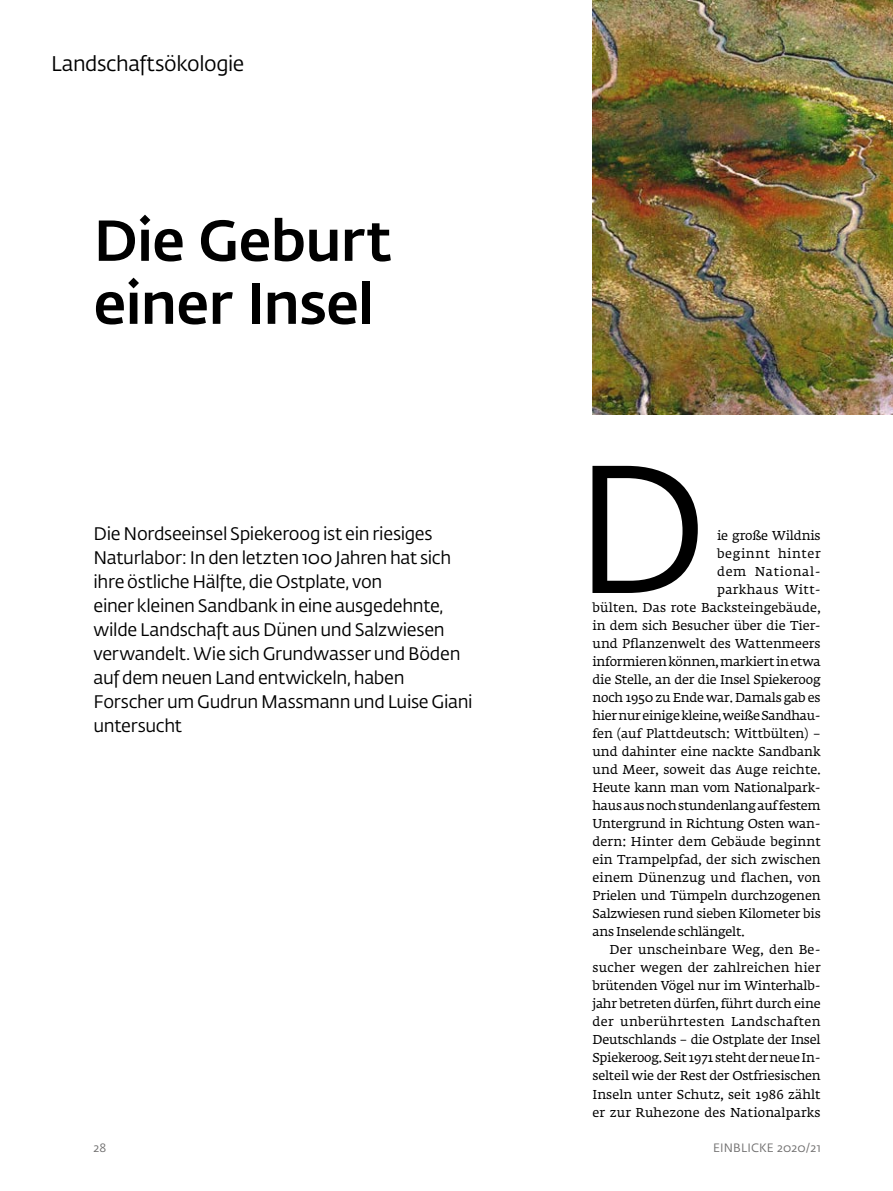
<style>
.page{position:relative;width:893px;height:1191px;background:#fff}
.page>*{position:absolute;margin:0;border:0;box-sizing:border-box;transform-origin:0 0}
.t1{font:179.7px "Fedra Sans Std";color:#000}
.t2{font:500 57px/63px "Fedra Sans Std";letter-spacing:-.01em;color:#000}
.t3{font:21px "Fedra Sans Std";letter-spacing:-.02em;color:#000}
.t4{font:18px/24px "Fedra Sans Std";letter-spacing:-.02em;color:#000}
.t5{font:12.75px "Fedra Serif A Std";letter-spacing:-.005em;color:#000}
.t6{font:12.75px "Fedra Serif A Std";letter-spacing:.015em;color:#000}
.t7{font:12.75px "Fedra Serif A Std";letter-spacing:.03em;color:#000}
.t8{font:12.75px "Fedra Serif A Std";letter-spacing:.02em;color:#000}
.t9{font:12.75px "Fedra Serif A Std";letter-spacing:.045em;color:#000}
.t10{font:12.75px "Fedra Serif A Std";letter-spacing:.05em;color:#000}
.t11{font:12px "Fedra Sans Std";letter-spacing:.015em;color:#706f6f}
</style>
<div class="page">
<img style="left:592px;top:0;width:301px;height:414px">
<h3 class="t3" style="left:51px;top:51px;width:195px">Landschaftsökologie</h3>
<h2 class="t2" style="left:94px;top:210px;width:300px">Die Geburt einer Insel</h2>
<p class="t4" style="left:94px;top:522px;width:381px">Die Nordseeinsel Spiekeroog ist ein riesiges Naturlabor: In den letzten 100 Jahren hat sich ihre östliche Hälfte, die Ostplate, von<br>einer kleinen Sandbank in eine ausgedehnte, wilde Landschaft aus Dünen und Salzwiesen verwandelt. Wie sich Grundwasser und Böden auf dem neuen Land entwickeln, haben Forscher um Gudrun Massmann und Luise Giani untersucht</p>
<h1 class="t1" style="left:573px;top:422px;width:137px">D</h1>
<p class="t5" style="left:717px;top:527px;width:105px">ie große Wildnis</p>
<p class="t9" style="left:717px;top:545px;width:105px">beginnt hinter</p>
<p class="t10" style="left:717px;top:563px;width:105px">dem National-</p>
<p class="t7" style="left:717px;top:581px;width:105px">parkhaus Witt-</p>
<p class="t6" style="left:592px;top:599px;width:230px">bülten. Das rote Backsteingebäude,</p>
<p class="t5" style="left:592px;top:617px;width:230px">in dem sich Besucher über die Tier-</p>
<p class="t5" style="left:592px;top:635px;width:230px">und Pflanzenwelt des Wattenmeers</p>
<p class="t5" style="left:592px;top:653px;width:230px">informieren können, markiert in etwa</p>
<p class="t5" style="left:592px;top:671px;width:230px">die Stelle, an der die Insel Spiekeroog</p>
<p class="t5" style="left:592px;top:689px;width:230px">noch 1950 zu Ende war. Damals gab es</p>
<p class="t5" style="left:592px;top:707px;width:230px">hier nur einige kleine, weiße Sandhau-</p>
<p class="t5" style="left:592px;top:725px;width:230px">fen (auf Plattdeutsch: Wittbülten) –</p>
<p class="t5" style="left:592px;top:743px;width:230px">und dahinter eine nackte Sandbank</p>
<p class="t5" style="left:592px;top:761px;width:230px">und Meer, soweit das Auge reichte.</p>
<p class="t5" style="left:592px;top:779px;width:230px">Heute kann man vom Nationalpark-</p>
<p class="t5" style="left:592px;top:797px;width:230px">haus aus noch stundenlang auf festem</p>
<p class="t5" style="left:592px;top:815px;width:230px">Untergrund in Richtung Osten wan-</p>
<p class="t5" style="left:592px;top:833px;width:230px">dern: Hinter dem Gebäude beginnt</p>
<p class="t5" style="left:592px;top:851px;width:230px">ein Trampelpfad, der sich zwischen</p>
<p class="t6" style="left:592px;top:869px;width:230px">einem Dünenzug und flachen, von</p>
<p class="t5" style="left:592px;top:887px;width:230px">Prielen und Tümpeln durchzogenen</p>
<p class="t5" style="left:592px;top:905px;width:230px">Salzwiesen rund sieben Kilometer bis</p>
<p class="t5" style="left:592px;top:923px;width:154px">ans Inselende schlängelt.</p>
<p class="t8" style="left:609px;top:941px;width:213px">Der unscheinbare Weg, den Be-</p>
<p class="t6" style="left:592px;top:959px;width:230px">sucher wegen der zahlreichen hier</p>
<p class="t5" style="left:592px;top:977px;width:230px">brütenden Vögel nur im Winterhalb-</p>
<p class="t5" style="left:592px;top:995px;width:230px">jahr betreten dürfen, führt durch eine</p>
<p class="t7" style="left:592px;top:1013px;width:230px">der unberührtesten Landschaften</p>
<p class="t5" style="left:592px;top:1031px;width:230px">Deutschlands – die Ostplate der Insel</p>
<p class="t5" style="left:592px;top:1049px;width:230px">Spiekeroog. Seit 1971 steht der neue In-</p>
<p class="t5" style="left:592px;top:1067px;width:230px">selteil wie der Rest der Ostfriesischen</p>
<p class="t5" style="left:592px;top:1085px;width:230px">Inseln unter Schutz, seit 1986 zählt</p>
<p class="t5" style="left:592px;top:1103px;width:230px">er zur Ruhezone des Nationalparks</p>
<p class="t11" style="left:94px;top:1140px;width:14px">28</p>
<p class="t11" style="left:713px;top:1141px;width:109px">EINBLICKE 2020/21</p>
</div>
